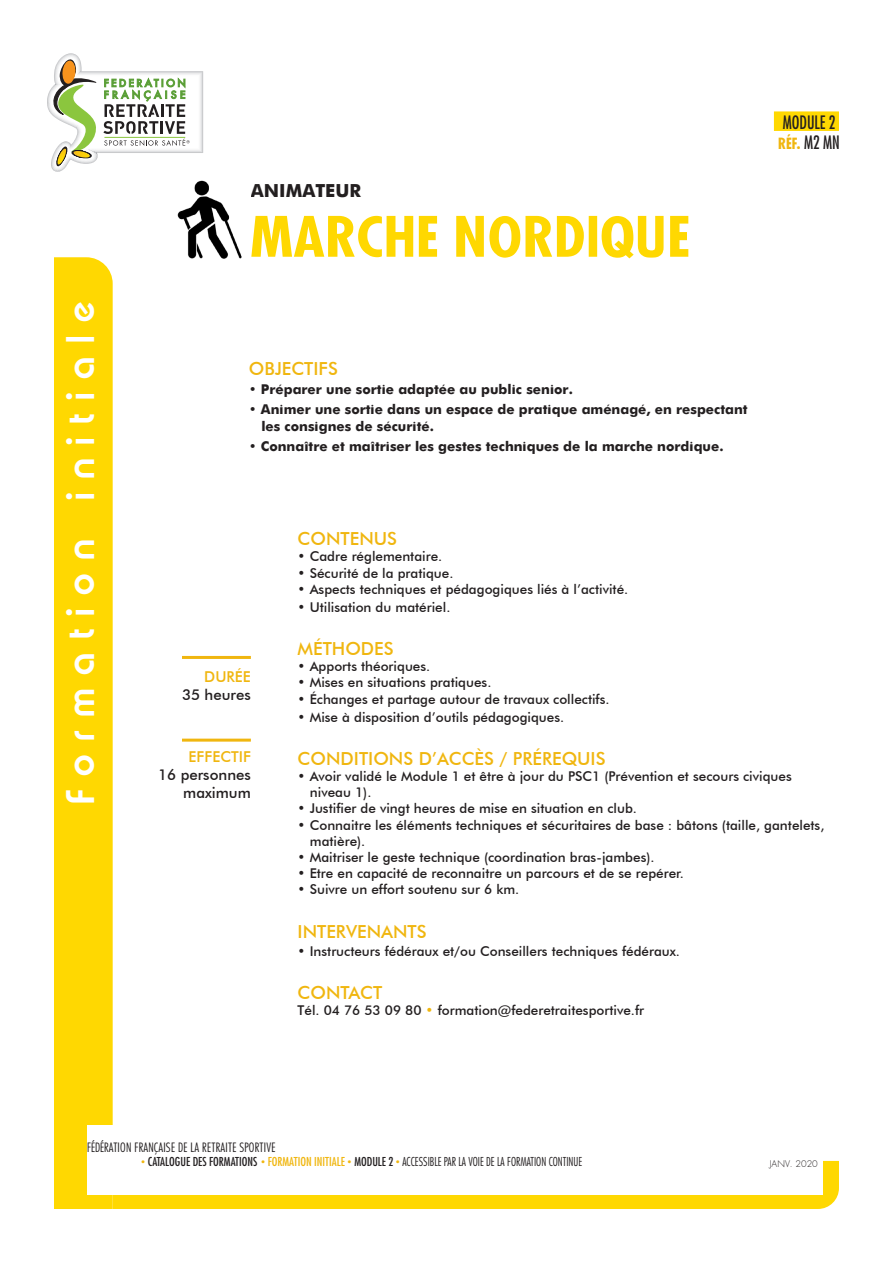
<style>
.page{position:relative;width:893px;height:1263px;background:#fff}
.page>*{position:absolute;margin:0;border:0;box-sizing:border-box;transform-origin:0 0}
.t1{font:700 condensed 54px "Futura";color:#ffd801;scale:1.1 1}
.t2{font:600 39px "Expressa";letter-spacing:.35em;color:#fff}
.t3{font:500 18px "Futura BT";color:#f0b60f}
.t4{font:700 18px "Futura";color:#231f20}
.t5{font:condensed 18px "Futura";color:#231f20;scale:.9 1}
.t6{font:500 15px/18px "Futura BT";color:#231f20;text-align:right}
.t7{font:500 15px "Futura BT";color:#f0b60f}
.t8{font:700 condensed 15px "Futura";color:#f0b60f}
.t9{font:500 13.5px/16.2px "Futura BT";color:#231f20}
.t10{font:700 13.5px "Futura";color:#231f20}
.t11{font:300 13.5px "Futura Condensed BQ";letter-spacing:.02em;color:#231f20}
.t12{font:300 condensed 12px "Futura";color:#231f20;scale:.95 1}
.t13{font:300 9px "Futura";color:#231f20}
.s1{font-weight:400;font-size:18px;color:#231f20}
.s2{color:#f0b60f}
.s3{font-family:"Futura Condensed BQ";font-stretch:normal;color:#f0b60f}
.s4{font-weight:400}
.s5{font-weight:400;color:#f0b60f}
</style>
<div class="page">
<div style="left:54px;top:257px;width:59px;height:952px;background:#ffd801"></div>
<div style="left:113px;top:1161px;width:726px;height:48px;background:#ffd801"></div>
<div style="left:87px;top:1125px;width:736px;height:70px;background:#fff"></div>
<div style="left:774px;top:111px;width:65px;height:20px;background:#ffd801"></div>
<hr style="left:182px;top:656px;width:69px;height:3px;background:#f0b60f">
<hr style="left:182px;top:739px;width:69px;height:3px;background:#f0b60f">
<svg style="left:47px;top:53px;width:156px;height:119px"></svg>
<hr style="left:104px;top:137px;width:81px;height:1px;background:#8bc63e">
<img style="left:145px;top:168px;width:97px;height:91px">
<p class="t5" style="left:783px;top:111px;width:60px">MODULE 2</p>
<p class="t2" style="left:57px;top:804px;width:503px;rotate:-90deg">Formation initiale</p>
<p class="t4" style="left:251px;top:177px;width:112px">ANIMATEUR</p>
<p class="t1" style="left:251px;top:202px;width:401px">MARCHE NORDIQUE</p>
<p class="t8" style="left:778px;top:134px;width:63px">RÉF. <span class="s1">M2 MN</span></p>
<p class="t3" style="left:249px;top:358px;width:91px">OBJECTIFS</p>
<p class="t10" style="left:249px;top:380px;width:326px">• Préparer une sortie adaptée au public senior.</p>
<p class="t10" style="left:249px;top:399px;width:500px">• Animer une sortie dans un espace de pratique aménagé, en respectant</p>
<p class="t10" style="left:261px;top:417px;width:174px">les consignes de sécurité.</p>
<p class="t10" style="left:249px;top:436px;width:476px">• Connaître et maîtriser les gestes techniques de la marche nordique.</p>
<p class="t7" style="left:204px;top:667px;width:48px">DURÉE</p>
<p class="t6" style="left:182px;top:685px;width:70px">35 heures</p>
<p class="t7" style="left:189px;top:747px;width:64px">EFFECTIF</p>
<p class="t6" style="left:158px;top:765px;width:94px">16 personnes maximum</p>
<p class="t3" style="left:298px;top:528px;width:101px">CONTENUS</p>
<p class="t9" style="left:298px;top:548px;width:146px">• Cadre réglementaire.</p>
<p class="t9" style="left:298px;top:565px;width:157px">• Sécurité de la pratique.</p>
<p class="t9" style="left:298px;top:581px;width:332px">• Aspects techniques et pédagogiques liés à l’activité.</p>
<p class="t9" style="left:298px;top:599px;width:154px">• Utilisation du matériel.</p>
<p class="t3" style="left:298px;top:638px;width:98px">MÉTHODES</p>
<p class="t9" style="left:298px;top:658px;width:134px">• Apports théoriques.</p>
<p class="t9" style="left:298px;top:674px;width:195px">• Mises en situations pratiques.</p>
<p class="t9" style="left:298px;top:691px;width:313px">• Échanges et partage autour de travaux collectifs.</p>
<p class="t9" style="left:298px;top:709px;width:268px">• Mise à disposition d’outils pédagogiques.</p>
<p class="t3" style="left:298px;top:747px;width:309px">CONDITIONS D’ACCÈS / PRÉREQUIS</p>
<p class="t9" style="left:298px;top:768px;width:496px">• Avoir validé le Module 1 et être à jour du PSC1 (Prévention et secours civiques</p>
<p class="t9" style="left:310px;top:784px;width:63px">niveau 1).</p>
<p class="t9" style="left:298px;top:800px;width:341px">• Justifier de vingt heures de mise en situation en club.</p>
<p class="t9" style="left:310px;top:817px;width:516px;text-indent:-12px">• Connaitre les éléments techniques et sécuritaires de base : bâtons (taille, gantelets, matière).</p>
<p class="t9" style="left:298px;top:849px;width:358px">• Maitriser le geste technique (coordination bras-jambes).</p>
<p class="t9" style="left:298px;top:865px;width:388px">• Etre en capacité de reconnaitre un parcours et de se repérer.</p>
<p class="t9" style="left:298px;top:881px;width:223px">• Suivre un effort soutenu sur 6 km.</p>
<p class="t3" style="left:298px;top:920px;width:130px">INTERVENANTS</p>
<p class="t9" style="left:298px;top:943px;width:384px">• Instructeurs fédéraux et/ou Conseillers techniques fédéraux.</p>
<p class="t3" style="left:298px;top:981px;width:86px">CONTACT</p>
<p class="t9" style="left:298px;top:1002px;width:348px">Tél. 04 76 53 09 80 <span class="s2">•</span> formation@federetraitesportive.fr</p>
<p class="t11" style="left:87px;top:1139px;width:190px">FÉDÉRATION FRANÇAISE DE LA RETRAITE SPORTIVE</p>
<p class="t12" style="left:141px;top:1154px;width:466px"><span class="s3">•</span> <span class="s4">CATALOGUE DES FORMATIONS</span> <span class="s3">•</span> <span class="s5">FORMATION INITIALE</span> <span class="s3">•</span> <span class="s4">MODULE 2</span> <span class="s3">•</span> ACCESSIBLE PAR LA VOIE DE LA FORMATION CONTINUE</p>
<p class="t13" style="left:770px;top:1158px;width:50px">JANV. 2020</p>
</div>
